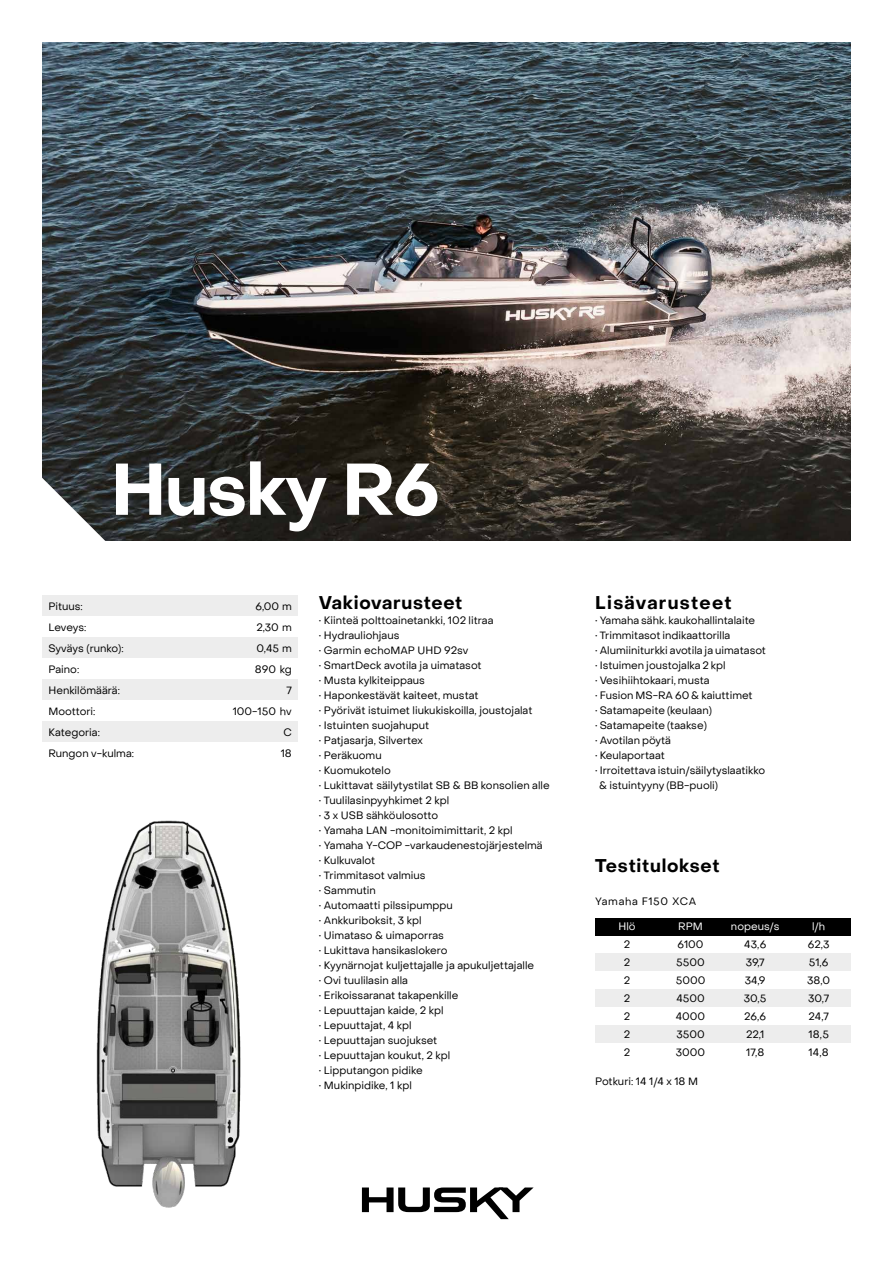
<style>
.page{position:relative;width:893px;height:1263px;background:#fff}
.page>*{position:absolute;margin:0;border:0;box-sizing:border-box;transform-origin:0 0}
.t1{font:700 72px "Object Sans";letter-spacing:-.02em;color:#fff}
.t2{font:700 18px "Object Sans";letter-spacing:.04em;color:#000}
.t3{font:700 18px "Object Sans";letter-spacing:.07em;color:#000}
.t4{font:10.5px/18px "Object Sans";color:#000}
.t5{font:10.5px "Object Sans";color:#fff}
.t6{font:10.5px "Object Sans";letter-spacing:.06em;color:#000}
</style>
<div class="page">
<div style="left:43px;top:721px;width:255px;height:21px;background:#ededed"></div>
<div style="left:43px;top:679px;width:255px;height:21px;background:#ededed"></div>
<div style="left:43px;top:637px;width:255px;height:21px;background:#ededed"></div>
<div style="left:43px;top:595px;width:255px;height:21px;background:#ededed"></div>
<img style="left:43px;top:43px;width:807px;height:497px">
<img style="left:96px;top:820px;width:145px;height:388px">
<svg style="left:42px;top:476px;width:65px;height:65px"></svg>
<svg style="left:362px;top:1187px;width:172px;height:32px"></svg>
<div style="left:595px;top:918px;width:255px;height:17px;background:#000"></div>
<div style="left:595px;top:1025px;width:255px;height:18px;background:#ededed"></div>
<div style="left:595px;top:989px;width:255px;height:18px;background:#ededed"></div>
<div style="left:595px;top:953px;width:255px;height:18px;background:#ededed"></div>
<h1 class="t1" style="left:111px;top:446px;width:330px">Husky R6</h1>
<p class="t4" style="left:48px;top:598px;width:36px">Pituus:</p>
<p class="t4" style="left:255px;top:598px;width:38px">6,00 m</p>
<p class="t4" style="left:48px;top:619px;width:39px">Leveys:</p>
<p class="t4" style="left:256px;top:619px;width:37px">2,30 m</p>
<p class="t4" style="left:48px;top:640px;width:77px">Syväys (runko):</p>
<p class="t4" style="left:257px;top:640px;width:37px">0,45 m</p>
<p class="t4" style="left:48px;top:661px;width:32px">Paino:</p>
<p class="t4" style="left:255px;top:661px;width:38px">890 kg</p>
<p class="t4" style="left:48px;top:682px;width:73px">Henkilömäärä:</p>
<p class="t4" style="left:286px;top:682px;width:7px">7</p>
<p class="t4" style="left:48px;top:703px;width:49px">Moottori:</p>
<p class="t4" style="left:233px;top:703px;width:61px">100-150 hv</p>
<p class="t4" style="left:48px;top:724px;width:53px">Kategoria:</p>
<p class="t4" style="left:283px;top:724px;width:10px">C</p>
<p class="t4" style="left:48px;top:745px;width:87px">Rungon v-kulma:</p>
<p class="t4" style="left:281px;top:745px;width:13px">18</p>
<h2 class="t2" style="left:319px;top:591px;width:145px">Vakiovarusteet</h2>
<p class="t4" style="left:319px;top:611px;width:176px">• Kiinteä polttoainetankki, 102 litraa</p>
<p class="t4" style="left:319px;top:626px;width:82px">• Hydrauliohjaus</p>
<p class="t4" style="left:319px;top:641px;width:151px">• Garmin echoMAP UHD 92sv</p>
<p class="t4" style="left:319px;top:656px;width:164px">• SmartDeck avotila ja uimatasot</p>
<p class="t4" style="left:319px;top:671px;width:108px">• Musta kylkiteippaus</p>
<p class="t4" style="left:319px;top:686px;width:161px">• Haponkestävät kaiteet, mustat</p>
<p class="t4" style="left:319px;top:701px;width:215px">• Pyörivät istuimet liukukiskoilla, joustojalat</p>
<p class="t4" style="left:319px;top:716px;width:112px">• Istuinten suojahuput</p>
<p class="t4" style="left:319px;top:731px;width:106px">• Patjasarja, Silvertex</p>
<p class="t4" style="left:319px;top:746px;width:64px">• Peräkuomu</p>
<p class="t4" style="left:319px;top:761px;width:73px">• Kuomukotelo</p>
<p class="t4" style="left:319px;top:776px;width:232px">• Lukittavat säilytystilat SB &amp; BB konsolien alle</p>
<p class="t4" style="left:319px;top:791px;width:132px">• Tuulilasinpyyhkimet 2 kpl</p>
<p class="t4" style="left:319px;top:806px;width:121px">• 3 x USB sähköulosotto</p>
<p class="t4" style="left:319px;top:821px;width:195px">• Yamaha LAN -monitoimimittarit, 2 kpl</p>
<p class="t4" style="left:319px;top:836px;width:225px">• Yamaha Y-COP -varkaudenestojärjestelmä</p>
<p class="t4" style="left:319px;top:851px;width:58px">• Kulkuvalot</p>
<p class="t4" style="left:319px;top:866px;width:108px">• Trimmitasot valmius</p>
<p class="t4" style="left:319px;top:881px;width:59px">• Sammutin</p>
<p class="t4" style="left:319px;top:896px;width:135px">• Automaatti pilssipumppu</p>
<p class="t4" style="left:319px;top:911px;width:104px">• Ankkuriboksit, 3 kpl</p>
<p class="t4" style="left:319px;top:926px;width:126px">• Uimataso &amp; uimaporras</p>
<p class="t4" style="left:319px;top:941px;width:130px">• Lukittava hansikaslokero</p>
<p class="t4" style="left:319px;top:956px;width:217px">• Kyynärnojat kuljettajalle ja apukuljettajalle</p>
<p class="t4" style="left:319px;top:971px;width:91px">• Ovi tuulilasin alla</p>
<p class="t4" style="left:319px;top:986px;width:141px">• Erikoissaranat takapenkille</p>
<p class="t4" style="left:319px;top:1001px;width:126px">• Lepuuttajan kaide, 2 kpl</p>
<p class="t4" style="left:319px;top:1016px;width:94px">• Lepuuttajat, 4 kpl</p>
<p class="t4" style="left:319px;top:1031px;width:120px">• Lepuuttajan suojukset</p>
<p class="t4" style="left:319px;top:1046px;width:133px">• Lepuuttajan koukut, 2 kpl</p>
<p class="t4" style="left:319px;top:1061px;width:106px">• Lipputangon pidike</p>
<p class="t4" style="left:319px;top:1076px;width:94px">• Mukinpidike, 1 kpl</p>
<h2 class="t3" style="left:595px;top:591px;width:138px">Lisävarusteet</h2>
<p class="t4" style="left:595px;top:611px;width:161px">• Yamaha sähk. kaukohallintalaite</p>
<p class="t4" style="left:595px;top:626px;width:137px">• Trimmitasot indikaattorilla</p>
<p class="t4" style="left:595px;top:641px;width:172px">• Alumiiniturkki avotila ja uimatasot</p>
<p class="t4" style="left:595px;top:656px;width:132px">• Istuimen joustojalka 2 kpl</p>
<p class="t4" style="left:595px;top:671px;width:116px">• Vesihiihtokaari, musta</p>
<p class="t4" style="left:595px;top:686px;width:159px">• Fusion MS-RA 60 &amp; kaiuttimet</p>
<p class="t4" style="left:595px;top:701px;width:118px">• Satamapeite (keulaan)</p>
<p class="t4" style="left:595px;top:716px;width:113px">• Satamapeite (taakse)</p>
<p class="t4" style="left:595px;top:731px;width:77px">• Avotilan pöytä</p>
<p class="t4" style="left:595px;top:746px;width:71px">• Keulaportaat</p>
<p class="t4" style="left:599px;top:763px;width:168px;line-height:15px;text-indent:-4px">• Irroitettava istuin/säilytyslaatikko &amp; istuintyyny (BB-puoli)</p>
<h2 class="t2" style="left:595px;top:855px;width:126px">Testitulokset</h2>
<p class="t6" style="left:595px;top:894px;width:102px">Yamaha F150 XCA</p>
<p class="t5" style="left:618px;top:919px;width:19px">Hlö</p>
<p class="t4" style="left:624px;top:935px;width:8px;text-align:justify">2<br>2<br>2<br>2<br>2<br>2<br>2</p>
<p class="t5" style="left:678px;top:919px;width:26px">RPM</p>
<p class="t4" style="left:676px;top:935px;width:31px">6100<br>5500<br>5000<br>4500<br>4000<br>3500<br>3000</p>
<p class="t4" style="left:595px;top:1072px;width:104px">Potkuri: 14 1/4 x 18 M</p>
<p class="t5" style="left:731px;top:919px;width:50px">nopeus/s</p>
<p class="t4" style="left:744px;top:935px;width:24px">43,6<br>39,7<br>34,9<br>30,5<br>26,6<br>22,1<br>17,8</p>
<p class="t5" style="left:812px;top:919px;width:15px">l/h</p>
<p class="t4" style="left:807px;top:935px;width:24px">62,3<br>51,6<br>38,0<br>30,7<br>24,7<br>18,5<br>14,8</p>
</div>
